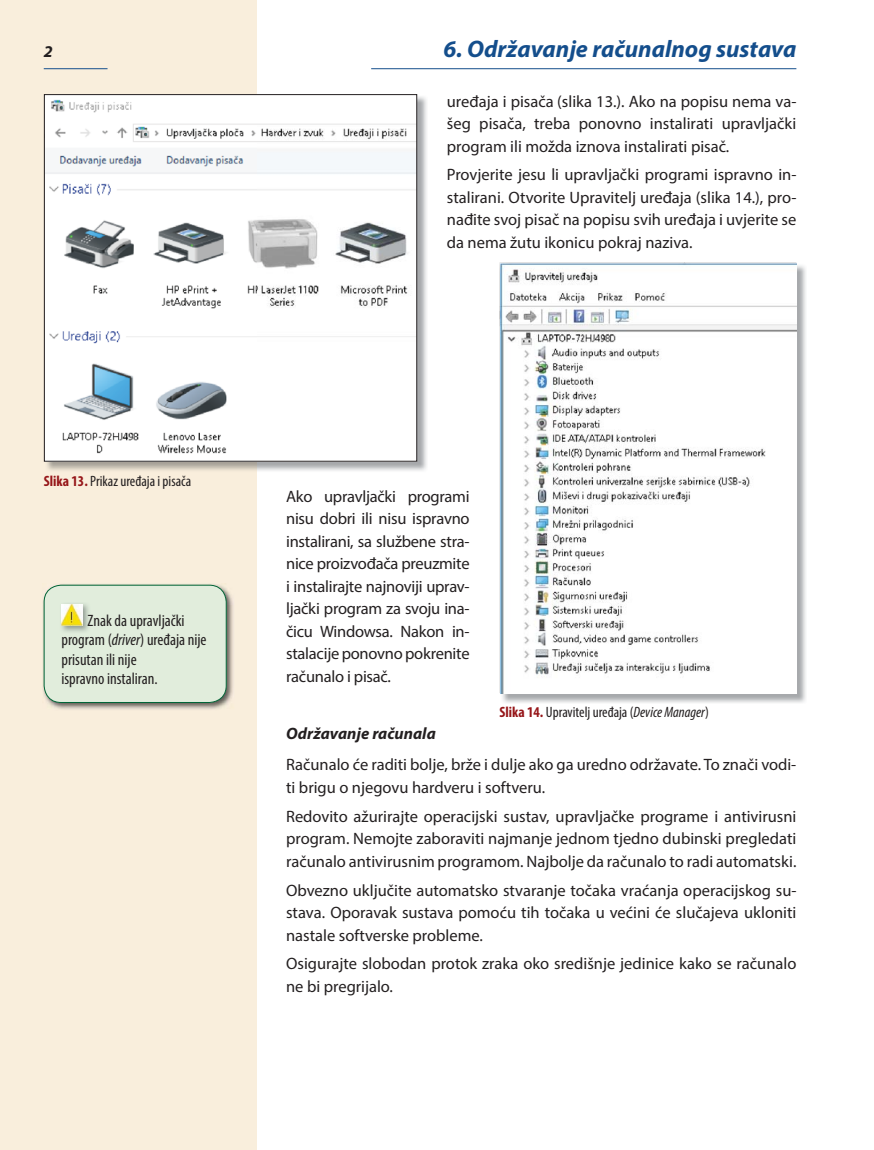
<style>
.page{position:relative;width:874px;height:1150px;background:#fff}
.page>*{position:absolute;margin:0;border:0;box-sizing:border-box;transform-origin:0 0}
.t1{font:italic 700 24px "Myriad Pro";color:#144e8c}
.t2{font:16.5px/22.5px "Myriad Pro";color:#231f20;text-align:justify}
.t3{font:condensed 16.5px/19.5px "Myriad Pro";color:#231f20}
.t4{font:italic 700 16.5px "Myriad Pro";color:#231f20}
.t5{font:condensed 15px "Myriad Pro";color:#231f20}
.s1{font-weight:700;color:#961619}
.s2{font-style:italic}
</style>
<div class="page">
<div style="left:0;top:0;width:256px;height:1150px;background:#f9eedc"></div>
<hr style="left:371px;top:68px;width:425px;height:1px;background:#144e8c">
<hr style="left:44px;top:68px;width:64px;height:1px;background:#144e8c">
<img style="left:47px;top:95px;width:380px;height:377px">
<img style="left:46px;top:96px;width:369px;height:364px">
<div style="left:44px;top:94px;width:373px;height:368px;border:1px solid #231f20"></div>
<img style="left:501px;top:263px;width:305px;height:440px">
<img style="left:501px;top:263px;width:295px;height:430px">
<img style="left:43px;top:584px;width:190px;height:126px">
<div style="left:44px;top:585px;width:182px;height:117px;background:#e1eddc;border-radius:17px"></div>
<img style="left:61px;top:603px;width:28px;height:29px">
<img style="left:62px;top:604px;width:20px;height:22px">
<div style="left:44px;top:585px;width:183px;height:118px;border:1px solid #006436;border-radius:17px"></div>
<p class="t4" style="left:44px;top:45px;width:10px">2</p>
<h1 class="t1" style="left:443px;top:40px;width:355px">6. Održavanje računalnog sustava</h1>
<p class="t2" style="left:447px;top:91px;width:351px">uređaja i pisača (slika 13.). Ako na popisu nema va&shy;šeg pisača, treba ponovno instalirati upravljački program ili možda iznova instalirati pisač.</p>
<p class="t2" style="left:447px;top:165px;width:351px">Provjerite jesu li upravljački programi ispravno in&shy;stalirani. Otvorite Upravitelj uređaja (slika 14.), pro&shy;nađite svoj pisač na popisu svih uređaja i uvjerite se da nema žutu ikonicu pokraj naziva.</p>
<p class="t5" style="left:44px;top:476px;width:149px"><span class="s1">Slika 13.</span> Prikaz uređaja i pisača</p>
<p class="t3" style="left:62px;top:612px;width:147px;text-indent:26px">Znak da upravljački program (<span class="s2">driver</span>) uređaja nije prisutan ili nije<br>ispravno instaliran.</p>
<p class="t2" style="left:286px;top:487px;width:185px">Ako upravljački programi nisu dobri ili nisu ispravno instalirani, sa službene stra&shy;nice proizvođača preuzmite i instalirajte najnoviji uprav&shy;ljački program za svoju ina&shy;čicu Windowsa. Nakon in&shy;stalacije ponovno pokrenite računalo i pisač.</p>
<p class="t5" style="left:499px;top:706px;width:211px"><span class="s1">Slika 14.</span> Upravitelj uređaja (<span class="s2">Device Manager</span>)</p>
<p class="t4" style="left:286px;top:727px;width:151px">Održavanje računala</p>
<p class="t2" style="left:286px;top:755px;width:512px">Računalo će raditi bolje, brže i dulje ako ga uredno održavate. To znači vodi&shy;ti brigu o njegovu hardveru i softveru.</p>
<p class="t2" style="left:286px;top:806px;width:512px">Redovito ažurirajte operacijski sustav, upravljačke programe i antivirusni program. Nemojte zaboraviti najmanje jednom tjedno dubinski pregledati računalo antivirusnim programom. Najbolje da računalo to radi automatski.</p>
<p class="t2" style="left:286px;top:880px;width:512px">Obvezno uključite automatsko stvaranje točaka vraćanja operacijskog su&shy;stava. Oporavak sustava pomoću tih točaka u većini će slučajeva ukloniti nastale softverske probleme.</p>
<p class="t2" style="left:286px;top:954px;width:512px">Osigurajte slobodan protok zraka oko središnje jedinice kako se računalo ne bi pregrijalo.</p>
</div>
